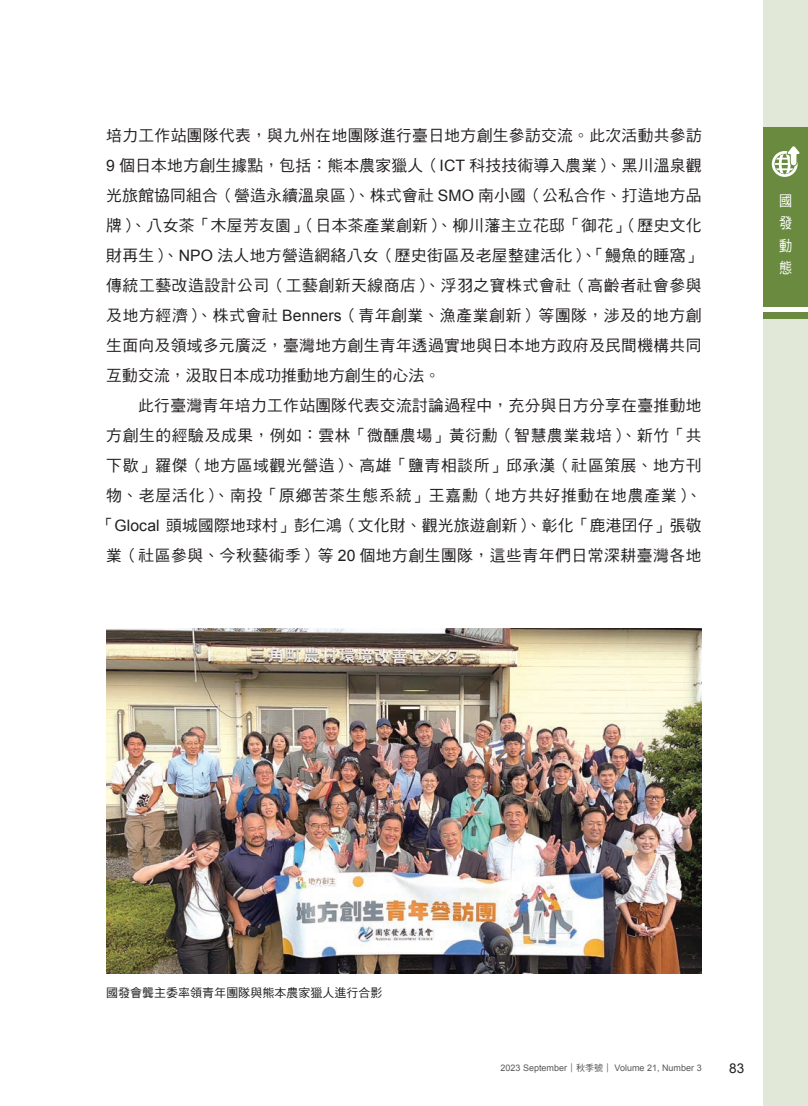
<style>
.page{position:relative;width:808px;height:1106px;background:#fff}
.page>*{position:absolute;margin:0;border:0;box-sizing:border-box;transform-origin:0 0}
.t1{font:15.75px/30px "DF Hei Std W5";letter-spacing:.025em;color:#231f20;text-align:justify}
.t2{font:14.85px/22.4px "DF Hei Std W5";color:#fff;text-align:justify;scale:.89 1}
.t3{font:13.5px "Arial";color:#231f20}
.t4{font:12px "DF Hei Std W5";color:#231f20}
.t5{font:9px "Arial";color:#57585a}
.s1{font-family:"Arial"}
.s2{font-family:"DF Hei Std W5"}
</style>
<div class="page">
<div style="left:763px;top:0;width:45px;height:1106px;background:#e1e8d8"></div>
<div style="left:763px;top:128px;width:45px;height:191px;background:#698a3f"></div>
<hr style="left:763px;top:307px;width:45px;height:4px;background:#fff">
<svg style="left:772px;top:146px;width:28px;height:31px"></svg>
<img style="left:106px;top:628px;width:596px;height:345px">
<p class="t1" style="left:106px;top:120px;width:597px">培力工作站團隊代表，與九州在地團隊進行臺日地方創生參訪交流。此次活動共參訪<span class="s1">9</span> 個日本地方創生據點，包括：熊本農家獵人（<span class="s1">ICT</span> 科技技術導入農業）、黑川溫泉觀光旅館協同組合（營造永續溫泉區）、株式會社 <span class="s1">SMO</span> 南小國（公私合作、打造地方品牌）、八女茶「木屋芳友園」（日本茶產業創新）、柳川藩主立花邸「御花」（歷史文化財再生）、<span class="s1">NPO</span> 法人地方營造網絡八女（歷史街區及老屋整建活化）、「鰻魚的睡窩」傳統工藝改造設計公司（工藝創新天線商店）、浮羽之寶株式會社（高齡者社會參與及地方經濟）、株式會社 <span class="s1">Benners</span>（青年創業、漁產業創新）等團隊，涉及的地方創生面向及領域多元廣泛，臺灣地方創生青年透過實地與日本地方政府及民間機構共同互動交流，汲取日本成功推動地方創生的心法。</p>
<p class="t1" style="left:98px;top:390px;width:605px;text-align:right">此行臺灣青年培力工作站團隊代表交流討論過程中，充分與日方分享在臺推動地<br>方創生的經驗及成果，例如：雲林「微醺農場」黃衍勳（智慧農業栽培）、新竹「共下歇」羅傑（地方區域觀光營造）、高雄「鹽青相談所」邱承漢（社區策展、地方刊物、老屋活化）、南投「原鄉苦茶生態系統」王嘉勳（地方共好推動在地農產業）、「<span class="s1">Glocal</span> 頭城國際地球村」彭仁鴻（文化財、觀光旅遊創新）、彰化「鹿港囝仔」張敬業（社區參與、今秋藝術季）等 <span class="s1">20</span> 個地方創生團隊，這些青年們日常深耕臺灣各地</p>
<p class="t2" style="left:779px;top:189px;width:16px">國發動態</p>
<p class="t4" style="left:106px;top:986px;width:277px">國發會龔主委率領青年團隊與熊本農家獵人進行合影</p>
<p class="t5" style="left:500px;top:1062px;width:203px">2023 September<span class="s2">｜秋季號｜</span> Volume 21, Number 3</p>
<p class="t3" style="left:729px;top:1059px;width:17px">83</p>
</div>
